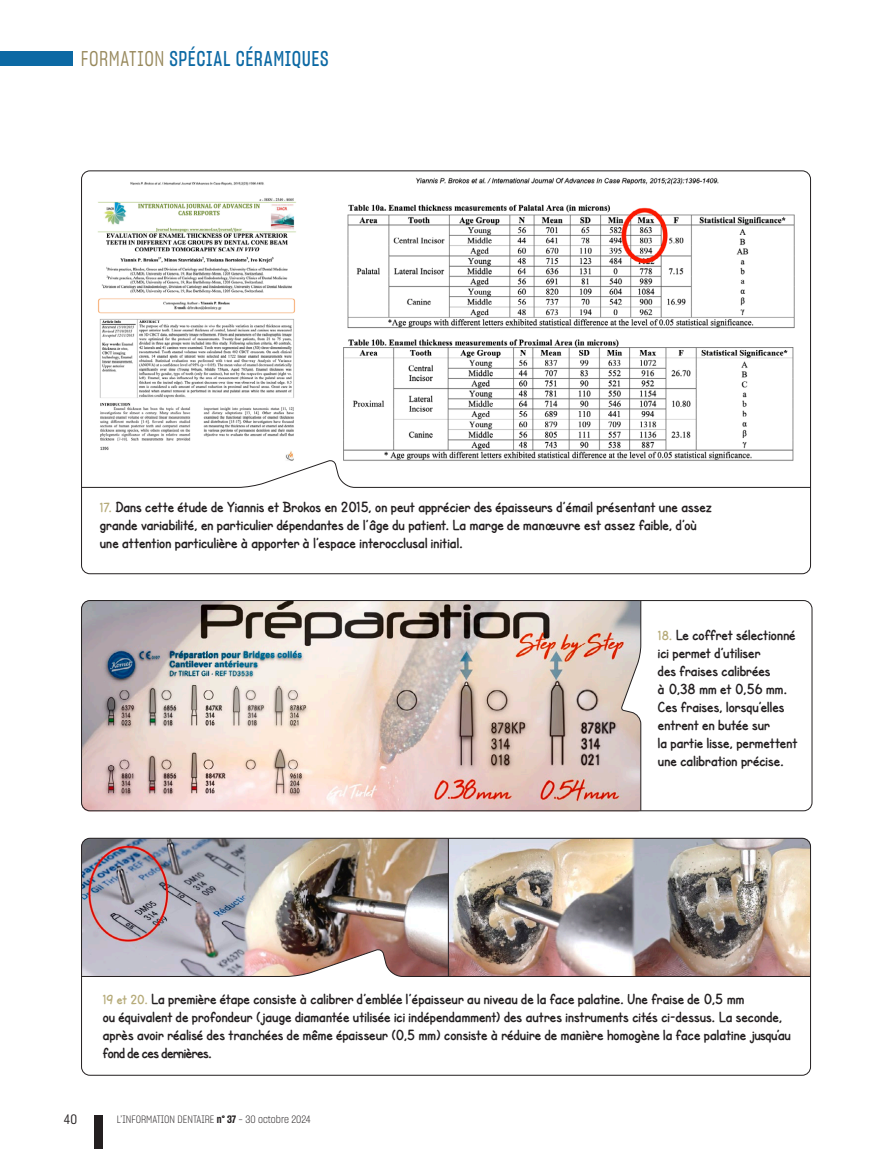
<style>
.page{position:relative;width:893px;height:1149px;background:#fff}
.page>*{position:absolute;margin:0;border:0;box-sizing:border-box;transform-origin:0 0}
.t1{font:21px "Sharp Grotesk Medium 15";letter-spacing:.03em;color:#0c69a4;scale:.9 1}
._2022-ID-Legende{font:700 15px/18px "SF Cartoonist Hand";letter-spacing:.005em;color:#231f20}
.t2{font:13.5px "Sharp Grotesk Book 15";color:#231f20}
.t3{font:10.5px "Sharp Grotesk Light 15";color:#231f20}
.s1{font-family:"Sharp Grotesk Book 15";color:#97885b}
.s2{font-size:13.5px;color:#b6ab79}
.s3{font-family:"Sharp Grotesk Semi Bold 15"}
</style>
<div class="page">
<div style="left:0;top:51px;width:72px;height:15px;background:#0c69a4"></div>
<div style="left:94px;top:1114px;width:8px;height:34px;background:#231f20"></div>
<img style="left:449px;top:839px;width:360px;height:108px">
<img style="left:81px;top:171px;width:731px;height:297px">
<img style="left:81px;top:600px;width:564px;height:211px">
<img style="left:83px;top:839px;width:365px;height:108px">
<svg style="left:82px;top:459px;width:728px;height:114px"></svg>
<svg style="left:82px;top:947px;width:728px;height:127px"></svg>
<div style="left:81px;top:837px;width:730px;height:238px;border:1px solid #231f20;border-radius:8px"></div>
<svg style="left:620px;top:600px;width:192px;height:210px"></svg>
<div style="left:81px;top:600px;width:731px;height:210px;border:1px solid #231f20;border-radius:8px"></div>
<hr style="left:448px;top:838px;width:1px;height:138px;background:#231f20">
<h1 class="t1" style="left:81px;top:44px;width:277px"><span class="s1">FORMATION</span> SPÉCIAL CÉRAMIQUES</h1>
<p class="_2022-ID-Legende" style="left:100px;top:498px;width:614px"><span class="s2">17.</span> Dans cette étude de Yiannis et Brokos en 2015, on peut apprécier des épaisseurs d’émail présentant une assez grande variabilité, en particulier dépendantes de l’âge du patient. La marge de manœuvre est assez faible, d’où une attention particulière à apporter à l’espace interocclusal initial.</p>
<p class="_2022-ID-Legende" style="left:658px;top:625px;width:141px"><span class="s2">18.</span> Le coffret sélectionné ici permet d’utiliser<br>des fraises calibrées<br>à 0,38 mm et 0,56 mm.<br>Ces fraises, lorsqu’elles entrent en butée sur<br>la partie lisse, permettent une calibration précise.</p>
<p class="_2022-ID-Legende" style="left:103px;top:989px;width:690px"><span class="s2">19 et 20.</span> La première étape consiste à calibrer d’emblée l’épaisseur au niveau de la face palatine. Une fraise de 0,5 mm<br>ou équivalent de profondeur (jauge diamantée utilisée ici indépendamment) des autres instruments cités ci-dessus. La seconde, après avoir réalisé des tranchées de même épaisseur (0,5 mm) consiste à réduire de manière homogène la face palatine jusqu’au fond de ces dernières.</p>
<p class="t2" style="left:64px;top:1109px;width:15px">40</p>
<p class="t3" style="left:117px;top:1111px;width:195px">L’INFORMATION DENTAIRE <span class="s3">n° 37</span> - 30 octobre 2024</p>
</div>
